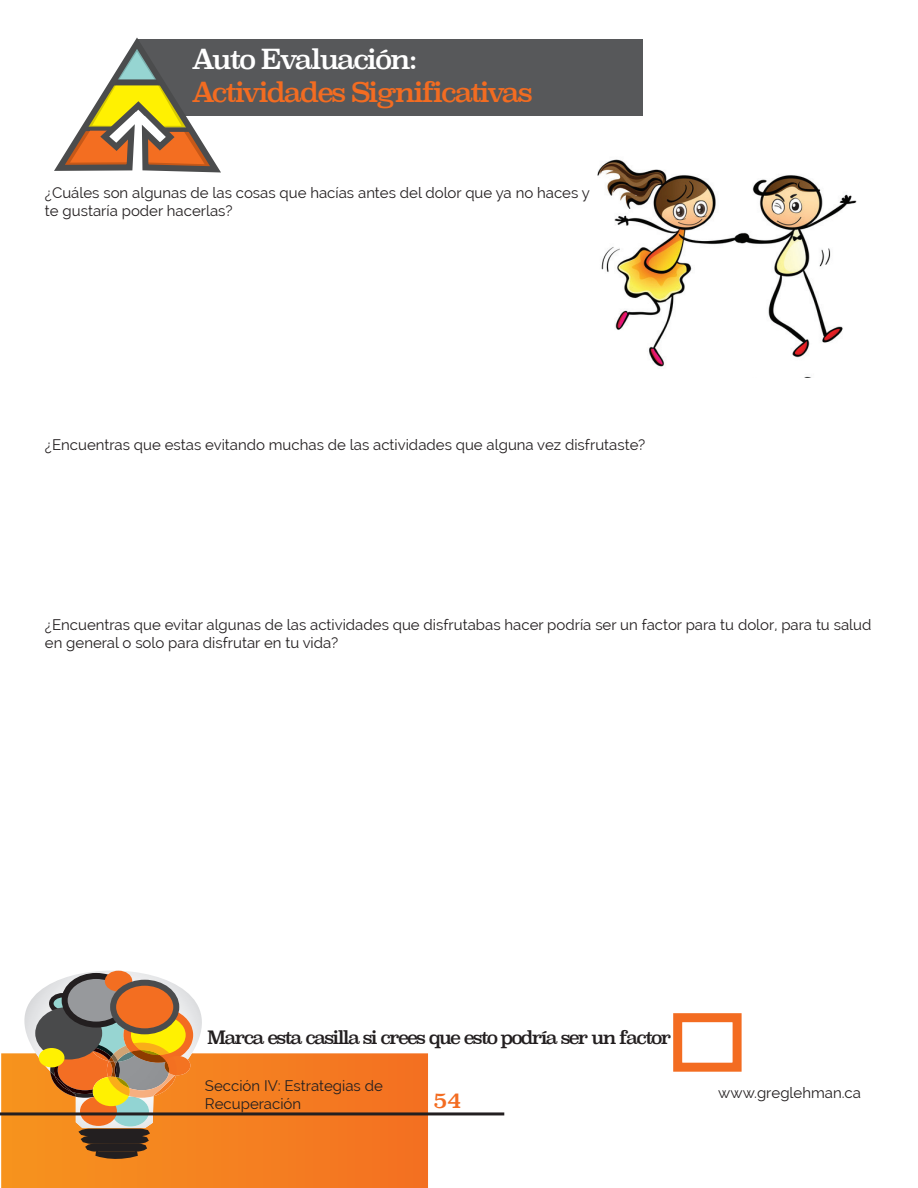
<style>
.page{position:relative;width:918px;height:1188px;background:#fff}
.page>*{position:absolute;margin:0;border:0;box-sizing:border-box;transform-origin:0 0}
.t1{font:27px "Superclarendon Rg";letter-spacing:-.08em;color:#f36c21}
.t2{font:27px "Superclarendon Rg";letter-spacing:-.08em;color:#fff}
.t3{font:21px "Superclarendon Rg";color:#f36c21}
.t4{font:18px "Superclarendon Rg";letter-spacing:-.1em;color:#231f20}
.t5{font:15px/18px "Raleway";color:#231f20}
</style>
<div class="page">
<svg style="left:1px;top:1053px;width:427px;height:135px"></svg>
<svg style="left:0;top:971px;width:226px;height:190px"></svg>
<div style="left:113px;top:983px;width:63px;height:48px;background:#f36e21;border-radius:50%"></div>
<div style="left:110px;top:980px;width:69px;height:54px;border:6px solid #4b4c4d;border-radius:50%"></div>
<hr style="left:0;top:1112px;width:504px;height:3px;background:#231f20">
<div style="left:136px;top:39px;width:506px;height:77px;background:#57585a"></div>
<svg style="left:54px;top:37px;width:167px;height:136px"></svg>
<img style="left:598px;top:159px;width:259px;height:219px">
<div style="left:673px;top:1013px;width:69px;height:59px;border:9px solid #f36c21"></div>
<h1 class="t2" style="left:192px;top:43px;width:228px">Auto Evaluación:</h1>
<h1 class="t1" style="left:192px;top:76px;width:343px">Actividades Significativas</h1>
<p class="t5" style="left:45px;top:183px;width:546px">¿Cuáles son algunas de las cosas que hacías antes del dolor que ya no haces y te gustaría poder hacerlas?</p>
<p class="t5" style="left:45px;top:435px;width:602px">¿Encuentras que estas evitando muchas de las actividades que alguna vez disfrutaste?</p>
<p class="t5" style="left:45px;top:615px;width:828px">¿Encuentras que evitar algunas de las actividades que disfrutabas hacer podría ser un factor para tu dolor, para tu salud en general o solo para disfrutar en tu vida?</p>
<p class="t4" style="left:207px;top:1026px;width:466px">Marca esta casilla si crees que esto podría ser un factor</p>
<p class="t5" style="left:205px;top:1077px;width:179px">Sección IV: Estrategias de<br>Recuperación</p>
<h2 class="t3" style="left:433px;top:1087px;width:30px">54</h2>
<p class="t5" style="left:718px;top:1084px;width:144px">www.greglehman.ca</p>
</div>
